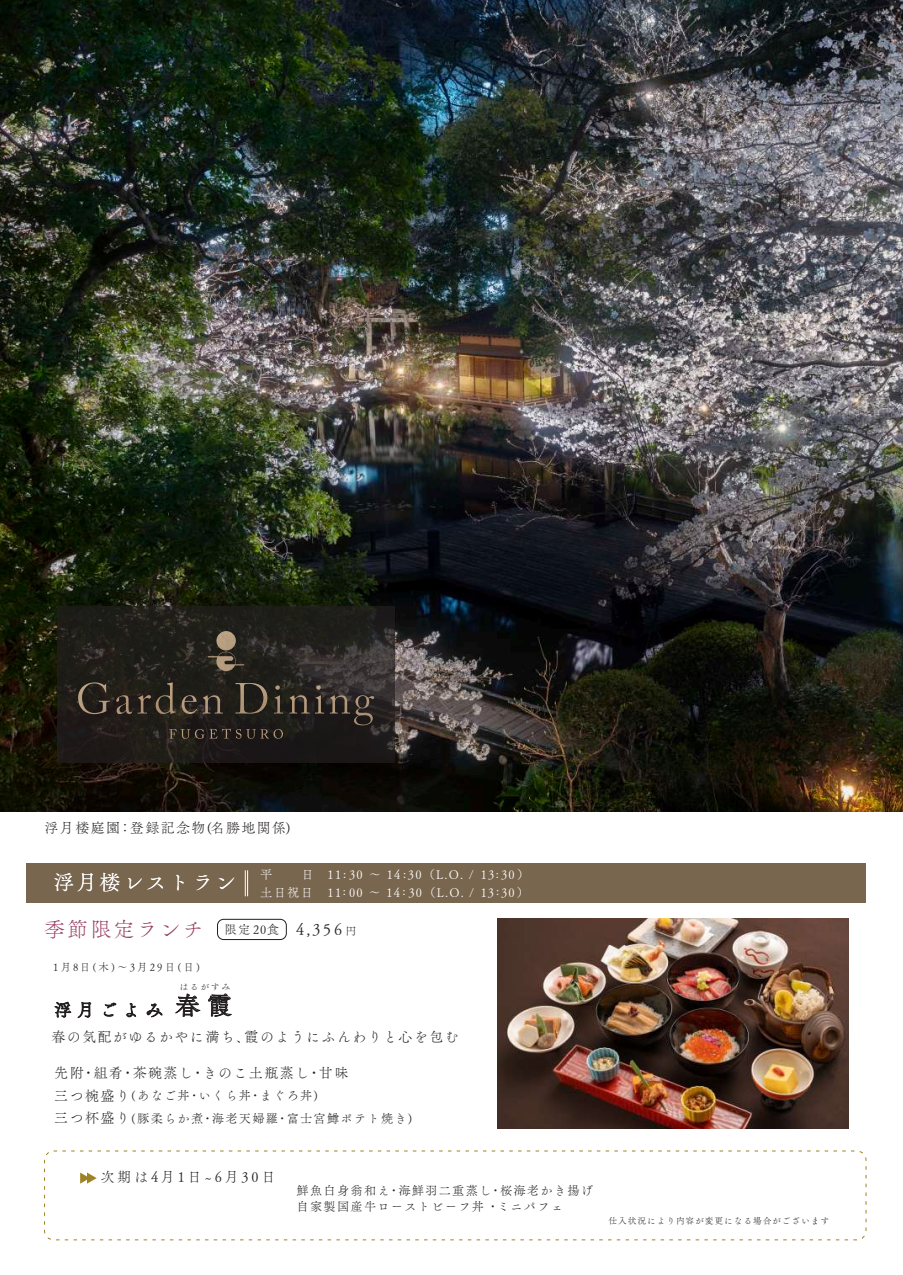
<style>
.page{position:relative;width:903px;height:1275px;background:#fff}
.page>*{position:absolute;margin:0;border:0;box-sizing:border-box;transform-origin:0 0}
.t1{font:24.5px "Tsuku A Old Min Pr 6 N L";color:#231f20}
.t2{font:21px "Tsuku A Old Min Pr 6 N L";letter-spacing:.1em;color:#fff}
.t3{font:21px "Tsuku A Old Min Pr 6 N L";letter-spacing:.1em;color:#994064}
.t4{font:17.5px "Tsuku A Old Min Pr 6 N L";letter-spacing:.3em;color:#231f20}
.t5{font:15.75px "Tsuku A Old Min Pr 6 N L";color:#231f20}
.t6{font:14px "Tsuku A Old Min Pr 6 N L";letter-spacing:.1em;color:#231f20}
.t7{font:14px "Tsuku A Old Min Pr 6 N L";letter-spacing:.2em;color:#231f20}
.t8{font:12.25px/22.8px "Tsuku A Old Min Pr 6 N L";letter-spacing:.1em;color:#231f20}
.t9{font:12.25px/17.5px "Tsuku A Old Min Pr 6 N L";letter-spacing:.1em;color:#fff}
.t10{font:10.5px "Tsuku A Old Min Pr 6 N L";letter-spacing:.2em;color:#231f20}
.t11{font:8.75px "Tsuku A Old Min Pr 6 N L";letter-spacing:.1em;color:#231f20}
.s1{font-size:11.03px}
.s2{font-size:14px}
</style>
<div class="page">
<div style="left:27px;top:863px;width:839px;height:40px;background:#79664f"></div>
<svg style="left:175px;top:994px;width:25px;height:23px"></svg>
<svg style="left:208px;top:993px;width:23px;height:23px"></svg>
<svg style="left:245px;top:870px;width:3px;height:26px"></svg>
<div style="left:217px;top:919px;width:70px;height:21px;border:1px solid #231f20;border-radius:6px"></div>
<div style="left:44px;top:1151px;width:822px;height:89px;border:1px dashed #9e8325;border-radius:9px"></div>
<svg style="left:80px;top:1172px;width:17px;height:12px"></svg>
<img style="left:498px;top:918px;width:351px;height:211px">
<img style="left:0;top:0;width:903px;height:812px">
<svg style="left:55px;top:1002px;width:16px;height:16px"></svg>
<svg style="left:78px;top:1001px;width:13px;height:17px"></svg>
<svg style="left:104px;top:1003px;width:12px;height:14px"></svg>
<svg style="left:127px;top:1003px;width:9px;height:14px"></svg>
<svg style="left:147px;top:1004px;width:15px;height:13px"></svg>
<svg style="left:57px;top:606px;width:338px;height:157px;background:#23201d"></svg>
<img style="left:208px;top:631px;width:36px;height:40px">
<img style="left:78px;top:682px;width:73px;height:32px">
<img style="left:156px;top:682px;width:111px;height:32px">
<img style="left:275px;top:685px;width:97px;height:40px">
<img style="left:195px;top:729px;width:88px;height:10px">
<p class="t6" style="left:45px;top:816px;width:248px">浮月楼庭園：登録記念物(名勝地関係)</p>
<p class="t9" style="left:260px;top:865px;width:271px">平　　日 11: 30 ～ 14:30（L.O. / 13:30）土日祝日　 11: 00 ～ 14: 30（L.O. / 13:30）</p>
<h2 class="t2" style="left:53px;top:864px;width:184px">浮月楼レストラン</h2>
<h2 class="t3" style="left:44px;top:910px;width:161px">季節限定ランチ</h2>
<p class="t5" style="left:296px;top:916px;width:62px">4,356 <span class="s1">円</span></p>
<p class="t8" style="left:225px;top:917px;width:56px">限定 20食</p>
<p class="t10" style="left:53px;top:957px;width:148px">1月8日(木)～3月29日(日)</p>
<h3 class="t4" style="left:54px;top:995px;width:110px">浮月ごよみ</h3>
<p class="t11" style="left:179px;top:979px;width:52px">はるがすみ</p>
<h1 class="t1" style="left:175px;top:984px;width:58px">春霞</h1>
<p class="t6" style="left:51px;top:1024px;width:409px">春の気配がゆるかやに満ち、霞のようにふんわりと心を包む</p>
<p class="t6" style="left:54px;top:1060px;width:295px">先附・組肴・茶碗蒸し・きのこ土瓶蒸し・甘味</p>
<p class="t8" style="left:54px;top:1083px;width:360px"><span class="s2">三つ椀盛り</span>(あなご丼・いくら丼・まぐろ丼)<br><span class="s2">三つ杯盛り</span>(豚柔らか煮・海老天婦羅・富士宮鱒ポテト焼き)</p>
<p class="t7" style="left:101px;top:1164px;width:176px">次期は4月1日~6月30日</p>
<p class="t8" style="left:297px;top:1182px;width:298px;line-height:15.8px">鮮魚白身翁和え・海鮮羽二重蒸し・桜海老かき揚げ自家製国産牛ローストビーフ丼 ・ミニパフェ</p>
<p class="t11" style="left:609px;top:1213px;width:222px">仕入状況により内容が変更になる場合がございます</p>
</div>
